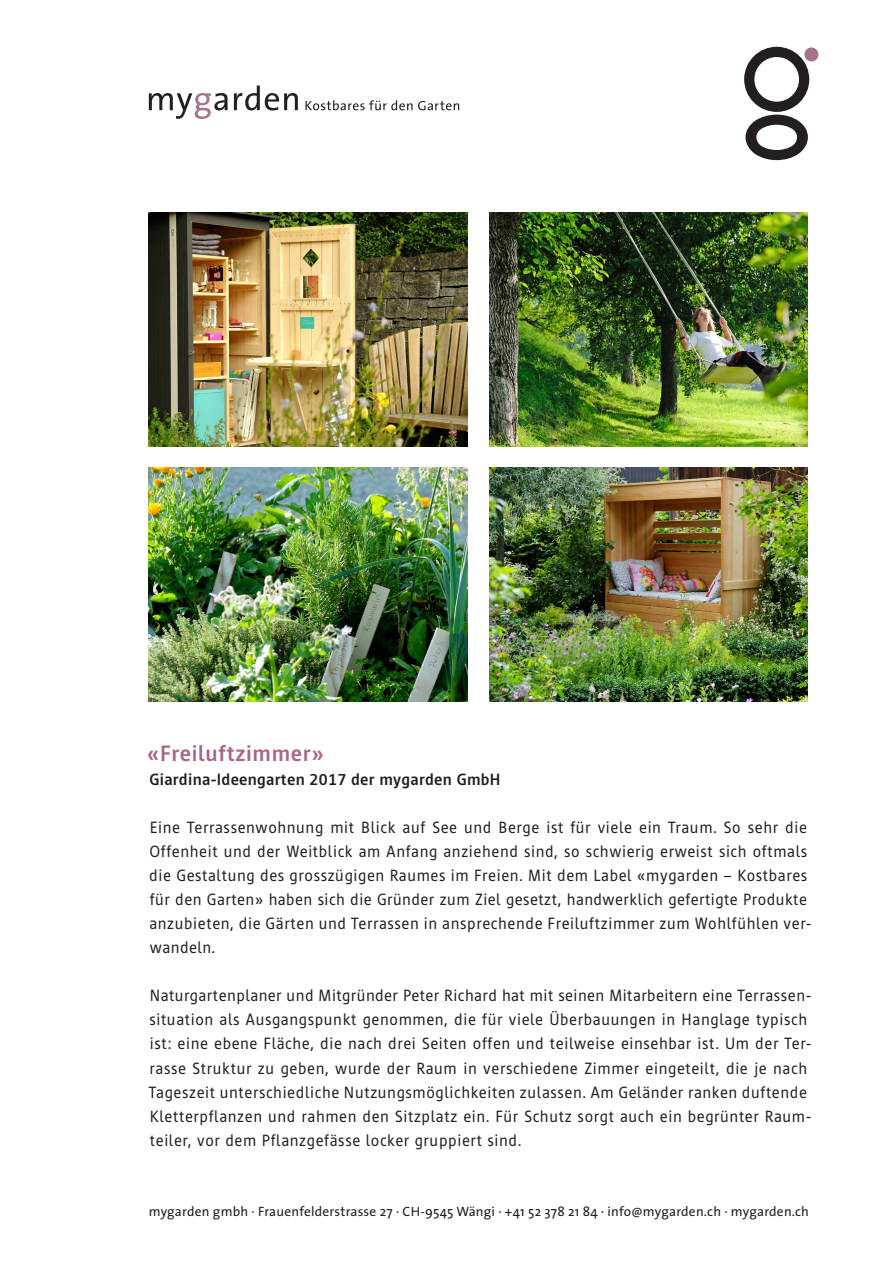
<style>
.page{position:relative;width:893px;height:1263px;background:#fff}
.page>*{position:absolute;margin:0;border:0;box-sizing:border-box;transform-origin:0 0}
.t1{font:700 22.5px "Cast";letter-spacing:.03em;color:#ab6488}
.t2{font:16.5px/24px "Cast";letter-spacing:.04em;color:#231f20}
.t3{font:700 16.5px "Cast";letter-spacing:.02em;color:#231f20}
.t4{font:13.5px "The Sans";letter-spacing:.015em;color:#231f20}
</style>
<div class="page">
<svg style="left:744px;top:47px;width:65px;height:113px"></svg>
<div style="left:804px;top:47px;width:14px;height:14px;background:#a5738a;border-radius:50%"></div>
<svg style="left:305px;top:100px;width:154px;height:10px"></svg>
<svg style="left:149px;top:93px;width:79px;height:26px"></svg>
<svg style="left:234px;top:85px;width:64px;height:25px"></svg>
<img style="left:149px;top:213px;width:319px;height:233px">
<img style="left:489px;top:213px;width:319px;height:233px">
<img style="left:149px;top:468px;width:319px;height:234px">
<img style="left:489px;top:468px;width:319px;height:234px">
<h1 class="t1" style="left:147px;top:741px;width:178px">«Freiluftzimmer»</h1>
<p class="t3" style="left:149px;top:770px;width:353px">Giardina-Ideengarten 2017 der mygarden GmbH</p>
<p class="t2" style="left:149px;top:816px;width:664px">Eine Terrassenwohnung mit Blick auf See und Berge ist für viele ein Traum. So sehr die Offenheit und der Weitblick am Anfang anziehend sind, so schwierig erweist sich oftmals die Gestaltung des grosszügigen Raumes im Freien. Mit dem Label «mygarden – Kostbares für den Garten» haben sich die Gründer zum Ziel gesetzt, handwerklich gefertigte Produkte anzubieten, die Gärten und Terrassen in ansprechende Freiluftzimmer zum Wohlfühlen ver&shy;wandeln.</p>
<p class="t2" style="left:149px;top:984px;width:664px">Naturgartenplaner und Mitgründer Peter Richard hat mit seinen Mitarbeitern eine Terrassen&shy;situation als Ausgangspunkt genommen, die für viele Überbauungen in Hanglage typisch ist: eine ebene Fläche, die nach drei Seiten offen und teilweise einsehbar ist. Um der Ter&shy;rasse Struktur zu geben, wurde der Raum in verschiedene Zimmer eingeteilt, die je nach Tageszeit unterschiedliche Nutzungsmöglichkeiten zulassen. Am Geländer ranken duftende Kletterpflanzen und rahmen den Sitzplatz ein. Für Schutz sorgt auch ein begrünter Raum&shy;teiler, vor dem Pflanzgefässe locker gruppiert sind.</p>
<p class="t4" style="left:149px;top:1200px;width:662px">mygarden gmbh · Frauenfelderstrasse 27 · CH-9545 Wängi · +41 52 378 21 84 · info@mygarden.ch · mygarden.ch</p>
</div>
